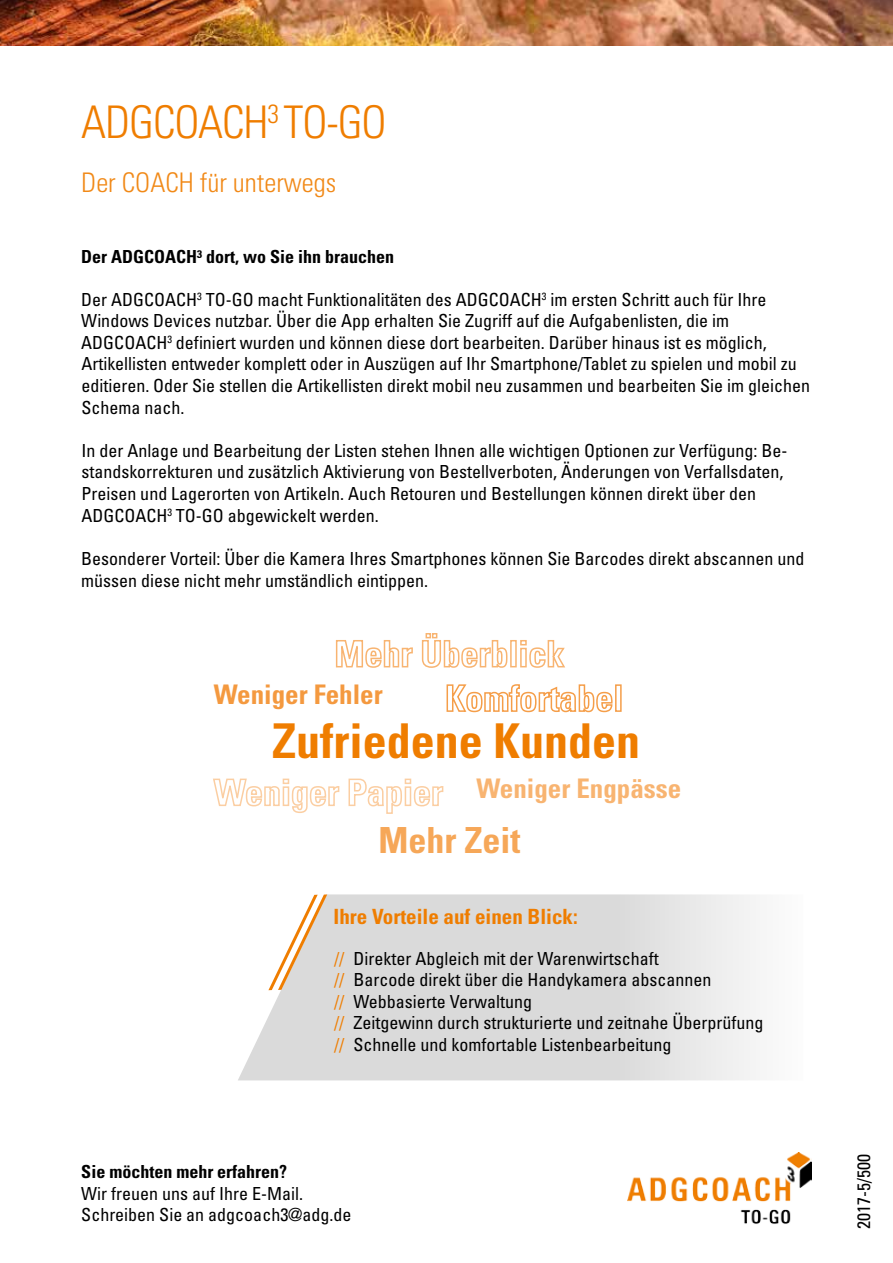
<style>
.page{position:relative;width:893px;height:1263px;background:#fff}
.page>*{position:absolute;margin:0;border:0;box-sizing:border-box;transform-origin:0 0}
.t1{font:700 condensed 48px "Univers";color:#ef7d00}
.t2{font:300 condensed 45px "Univers";letter-spacing:-.025em;color:#ef7d00}
.t3{font:700 condensed 36px "Univers";color:#f6a758}
.t4{font:300 condensed 27px "Univers";color:#f18917}
.t5{font:700 condensed 27px "Univers";color:#f8b471}
.t6{font:700 condensed 27px "Univers";color:#f4993f}
.t7{font:700 condensed 21px "Univers";color:#ef7d00}
.t8{font:condensed 18px/21.6px "Univers";color:#000}
.t9{font:700 condensed 18px "Univers";color:#000}
.s1{color:#ef7d00}
</style>
<div class="page">
<svg style="left:238px;top:894px;width:518px;height:186px;background:#dfdfdf"></svg>
<img style="left:0;top:0;width:893px;height:45px">
<img style="left:628px;top:1152px;width:183px;height:72px">
<svg style="left:268px;top:894px;width:59px;height:96px"></svg>
<svg style="left:213px;top:778px;width:127px;height:35px"></svg>
<svg style="left:348px;top:778px;width:96px;height:36px"></svg>
<svg style="left:335px;top:640px;width:78px;height:28px"></svg>
<svg style="left:421px;top:633px;width:192px;height:80px"></svg>
<div style="left:615px;top:684px;width:7px;height:28px;border:2px solid #f59e49"></div>
<h2 class="t2" style="left:81px;top:95px;width:307px">ADGCOACH<sup>3</sup> TO-GO</h2>
<h3 class="t4" style="left:81px;top:166px;width:256px">Der COACH für unterwegs</h3>
<p class="t9" style="left:81px;top:246px;width:314px">Der ADGCOACH³ dort, wo Sie ihn brauchen</p>
<p class="t8" style="left:81px;top:288px;width:730px">Der ADGCOACH<sup>3</sup> TO-GO macht Funktionalitäten des ADGCOACH<sup>3</sup> im ersten Schritt auch für Ihre Windows Devices nutzbar. Über die App erhalten Sie Zugriff auf die Aufgabenlisten, die im ADGCOACH<sup>3</sup> definiert wurden und können diese dort bearbeiten. Darüber hinaus ist es möglich, Artikellisten entweder komplett oder in Auszügen auf Ihr Smartphone/Tablet zu spielen und mobil zu editieren. Oder Sie stellen die Artikellisten direkt mobil neu zusammen und bearbeiten Sie im gleichen Schema nach.</p>
<p class="t8" style="left:81px;top:439px;width:708px">In der Anlage und Bearbeitung der Listen stehen Ihnen alle wichtigen Optionen zur Verfügung: Be&shy;standskorrekturen und zusätzlich Aktivierung von Bestellverboten, Änderungen von Verfallsdaten, Preisen und Lagerorten von Artikeln. Auch Retouren und Bestellungen können direkt über den ADGCOACH<sup>3</sup> TO-GO abgewickelt werden.</p>
<p class="t8" style="left:81px;top:547px;width:725px">Besonderer Vorteil: Über die Kamera Ihres Smartphones können Sie Barcodes direkt abscannen und müssen diese nicht mehr umständlich eintippen.</p>
<h3 class="t6" style="left:214px;top:678px;width:170px">Weniger Fehler</h3>
<h1 class="t1" style="left:272px;top:711px;width:370px">Zufriedene Kunden</h1>
<h3 class="t5" style="left:477px;top:772px;width:206px">Weniger Engpässe</h3>
<h3 class="t3" style="left:378px;top:818px;width:143px">Mehr Zeit</h3>
<p class="t7" style="left:334px;top:904px;width:246px">Ihre Vorteile auf einen Blick:</p>
<p class="t8" style="left:334px;top:947px;width:430px"><span class="s1">//</span> Direkter Abgleich mit der Warenwirtschaft<br><span class="s1">//</span> Barcode direkt über die Handykamera abscannen<br><span class="s1">//</span> Webbasierte Verwaltung<br><span class="s1">//</span> Zeitgewinn durch strukturierte und zeitnahe Überprüfung <span class="s1">//</span> Schnelle und komfortable Listenbearbeitung</p>
<p class="t9" style="left:81px;top:1160px;width:207px">Sie möchten mehr erfahren?</p>
<p class="t8" style="left:81px;top:1182px;width:272px">Wir freuen uns auf Ihre E-Mail.<br>Schreiben Sie an adgcoach3@adg.de</p>
<p class="t8" style="left:853px;top:1229px;width:76px;rotate:-90deg">2017-5/500</p>
</div>
